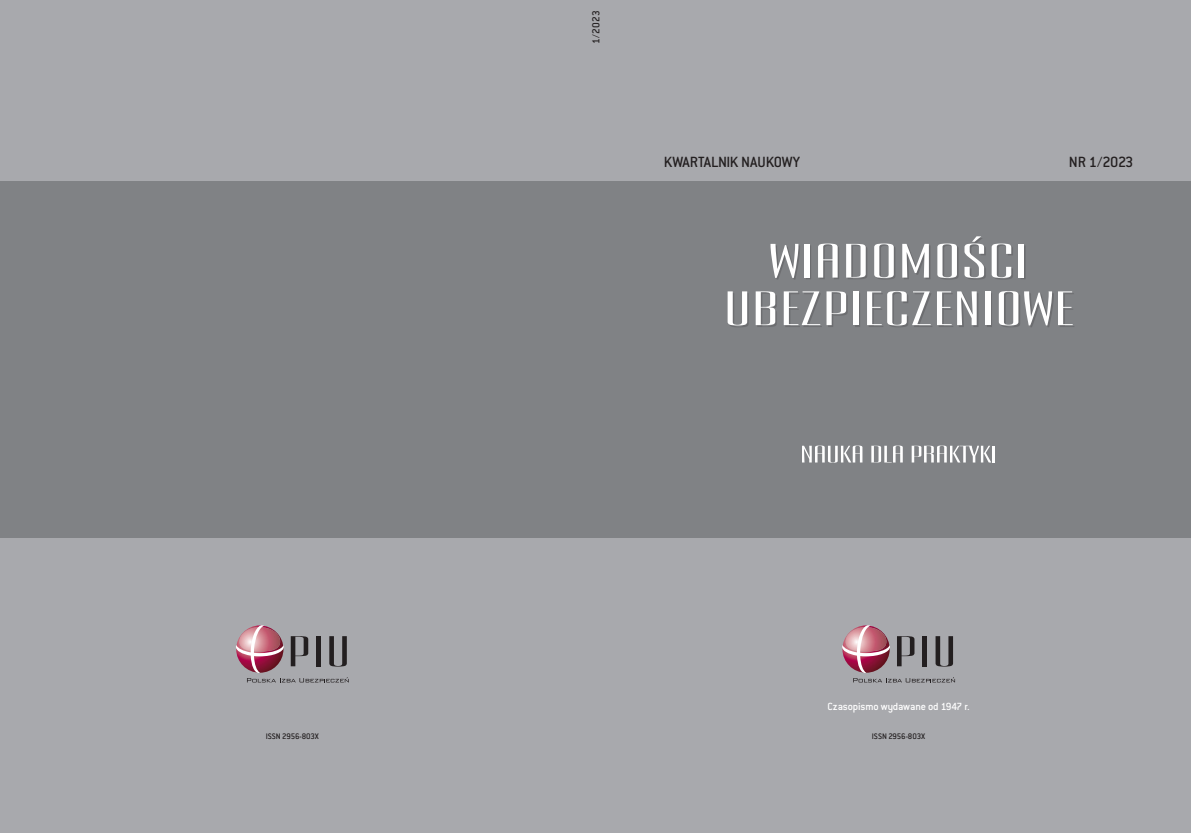
<style>
.page{position:relative;width:1191px;height:833px;background:#a8a9ad}
.page>*{position:absolute;margin:0;border:0;box-sizing:border-box;transform-origin:0 0}
.t1{font:47px/47.5px "Empire EU";letter-spacing:-.01em;color:#fff;text-align:center;scale:2.82 1}
.t2{font:23.38px "Empire EU";letter-spacing:-.025em;color:#fff;scale:2.82 1}
.t3{font:500 16.25px "Conduit ITC Pro";letter-spacing:-.01em;color:#231f20}
.t4{font:500 11.38px "Conduit ITC Pro";letter-spacing:-.015em;color:#fff}
.t5{font:500 11.25px "Conduit ITC Pro";color:#231f20}
.t6{font:500 8.88px "Conduit ITC Pro";letter-spacing:-.015em;color:#231f20}
</style>
<div class="page">
<div style="left:0;top:181px;width:1191px;height:356px;background:#808285"></div>
<svg style="left:236px;top:625px;width:113px;height:57px"></svg>
<svg style="left:842px;top:625px;width:113px;height:57px"></svg>
<svg style="left:729px;top:238px;width:345px;height:89px"></svg>
<p class="t5" style="left:590px;top:44px;width:35px;rotate:-90deg">1/2023</p>
<h3 class="t3" style="left:664px;top:153px;width:138px">Kwartalnik naukowy</h3>
<h3 class="t3" style="left:1069px;top:153px;width:66px">Nr 1/2023</h3>
<h1 class="t1" style="left:723px;top:238px;width:126px">WIADOMOŚCI<br>UBEZPIECZENIOWE</h1>
<h2 class="t2" style="left:799px;top:441px;width:72px">NAUKA DLA PRAKTYKI</h2>
<p class="t4" style="left:827px;top:700px;width:143px">Czasopismo wydawane od 1947 r.</p>
<p class="t6" style="left:266px;top:731px;width:55px">ISSN 2956-803X</p>
<p class="t6" style="left:872px;top:731px;width:55px">ISSN 2956-803X</p>
</div>
